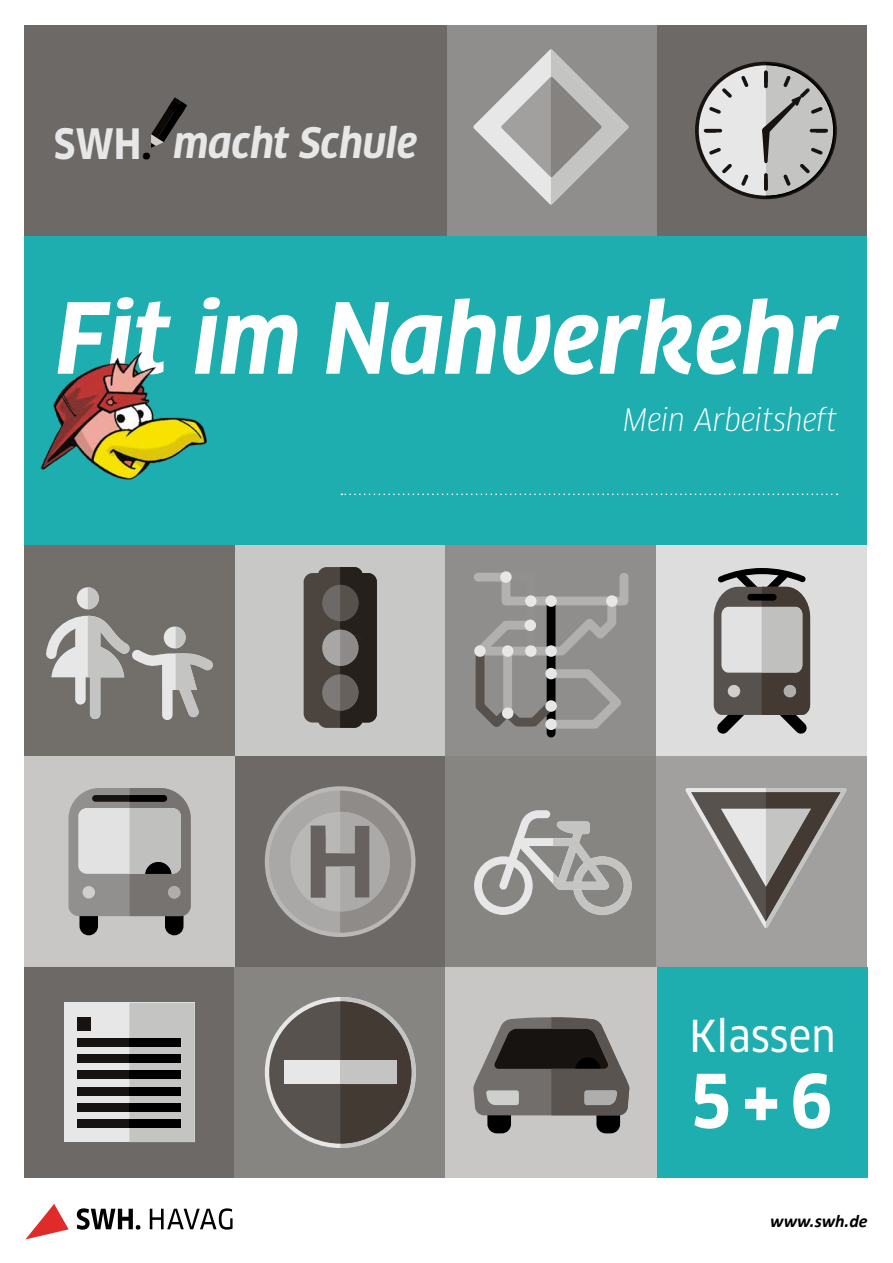
<style>
.page{position:relative;width:893px;height:1263px;background:#fff}
.page>*{position:absolute;margin:0;border:0;box-sizing:border-box;transform-origin:0 0}
.t1{font:italic 700 95.4px "Clan OT Narr";color:#fff}
.t2{font:700 72.3px "Clan OT Narr";color:#fff}
.t3{font:42.9px "Clan OT Narrow News";color:#fff}
.t4{font:italic 700 40.95px "Clan OT Narr";color:#e7e7e7}
.t5{font:italic 30.3px "Clan OT Narr";color:#fff}
.t6{font:italic 700 18px "Calibri";color:#000}
.s1{font-style:normal}
.s2{font-style:normal;color:#000}
</style>
<div class="page">
<div style="left:24px;top:25px;width:843px;height:1153px;background:#6d6966"></div>
<div style="left:24px;top:236px;width:843px;height:309px;background:#1faeb0"></div>
<div style="left:446px;top:756px;width:211px;height:211px;background:#878582"></div>
<div style="left:235px;top:545px;width:211px;height:211px;background:#c8c8c7"></div>
<div style="left:446px;top:545px;width:211px;height:211px;background:#908e8c"></div>
<div style="left:447px;top:25px;width:210px;height:211px;background:#908e8c"></div>
<svg style="left:151px;top:97px;width:36px;height:51px"></svg>
<div style="left:235px;top:967px;width:211px;height:211px;background:#878582"></div>
<div style="left:24px;top:756px;width:211px;height:211px;background:#c8c7c6"></div>
<div style="left:657px;top:756px;width:210px;height:211px;background:#a2a09f"></div>
<div style="left:24px;top:545px;width:211px;height:211px;background:#726f6b"></div>
<div style="left:446px;top:967px;width:211px;height:211px;background:#c8c7c6"></div>
<div style="left:657px;top:545px;width:210px;height:211px;background:#ddd"></div>
<div style="left:77px;top:587px;width:22px;height:22px;background:#e7e7e7;border-radius:50%"></div>
<svg style="left:88px;top:587px;width:11px;height:22px"></svg>
<svg style="left:46px;top:616px;width:167px;height:104px"></svg>
<svg style="left:685px;top:788px;width:161px;height:140px"></svg>
<div style="left:487px;top:1084px;width:24px;height:49px;background:#000;border-radius:9px"></div>
<div style="left:596px;top:1084px;width:24px;height:49px;background:#000;border-radius:9px"></div>
<svg style="left:473px;top:1017px;width:156px;height:99px"></svg>
<div style="left:80px;top:897px;width:18px;height:38px;background:#000;border-radius:9px"></div>
<div style="left:165px;top:897px;width:18px;height:38px;background:#000;border-radius:9px"></div>
<svg style="left:714px;top:568px;width:96px;height:166px"></svg>
<svg style="left:695px;top:62px;width:142px;height:137px"></svg>
<svg style="left:473px;top:49px;width:156px;height:155px"></svg>
<div style="left:265px;top:997px;width:151px;height:151px;background:#e7e7e7;border-radius:50%"></div>
<div style="left:269px;top:1001px;width:142px;height:142px;background:#57524d;border-radius:50%"></div>
<div style="left:284px;top:1061px;width:112px;height:23px;background:#e7e7e7"></div>
<svg style="left:340px;top:997px;width:76px;height:151px"></svg>
<div style="left:340px;top:1061px;width:56px;height:23px;background:#c4c4c3"></div>
<div style="left:64px;top:1003px;width:131px;height:139px;background:#e7e7e7"></div>
<div style="left:78px;top:1039px;width:103px;height:8px;background:#171310"></div>
<div style="left:78px;top:1055px;width:103px;height:8px;background:#171310"></div>
<div style="left:78px;top:1071px;width:103px;height:8px;background:#171310"></div>
<div style="left:78px;top:1087px;width:103px;height:8px;background:#171310"></div>
<div style="left:78px;top:1103px;width:103px;height:8px;background:#171310"></div>
<div style="left:78px;top:1119px;width:103px;height:8px;background:#171310"></div>
<div style="left:78px;top:1017px;width:13px;height:13px;background:#171310"></div>
<svg style="left:129px;top:1003px;width:66px;height:139px;background:#bbbbba"></svg>
<div style="left:129px;top:1039px;width:52px;height:8px;background:#000"></div>
<div style="left:129px;top:1055px;width:52px;height:8px;background:#000"></div>
<div style="left:129px;top:1071px;width:52px;height:8px;background:#000"></div>
<div style="left:129px;top:1087px;width:52px;height:8px;background:#000"></div>
<div style="left:129px;top:1103px;width:52px;height:8px;background:#000"></div>
<div style="left:129px;top:1119px;width:52px;height:8px;background:#000"></div>
<svg style="left:474px;top:573px;width:155px;height:162px"></svg>
<div style="left:502px;top:573px;width:7px;height:8px;background:#e7e7e7;border-radius:50%"></div>
<div style="left:500px;top:571px;width:12px;height:12px;border:4px solid #e7e7e7;border-radius:50%"></div>
<div style="left:527px;top:597px;width:7px;height:8px;background:#e7e7e7;border-radius:50%"></div>
<div style="left:525px;top:595px;width:12px;height:12px;border:4px solid #e7e7e7;border-radius:50%"></div>
<div style="left:527px;top:622px;width:7px;height:7px;background:#e7e7e7;border-radius:50%"></div>
<div style="left:525px;top:619px;width:11px;height:12px;border:4px solid #e7e7e7;border-radius:50%"></div>
<div style="left:527px;top:647px;width:7px;height:8px;background:#e7e7e7;border-radius:50%"></div>
<div style="left:525px;top:645px;width:12px;height:12px;border:4px solid #e7e7e7;border-radius:50%"></div>
<div style="left:548px;top:647px;width:7px;height:8px;background:#e7e7e7;border-radius:50%"></div>
<div style="left:545px;top:645px;width:12px;height:12px;border:4px solid #e7e7e7;border-radius:50%"></div>
<div style="left:548px;top:597px;width:7px;height:8px;background:#e7e7e7;border-radius:50%"></div>
<div style="left:545px;top:595px;width:12px;height:12px;border:4px solid #e7e7e7;border-radius:50%"></div>
<div style="left:608px;top:597px;width:7px;height:8px;background:#e7e7e7;border-radius:50%"></div>
<div style="left:606px;top:595px;width:12px;height:12px;border:4px solid #e7e7e7;border-radius:50%"></div>
<div style="left:504px;top:647px;width:7px;height:8px;background:#e7e7e7;border-radius:50%"></div>
<div style="left:502px;top:645px;width:11px;height:12px;border:4px solid #e7e7e7;border-radius:50%"></div>
<div style="left:476px;top:647px;width:7px;height:8px;background:#e7e7e7;border-radius:50%"></div>
<div style="left:474px;top:645px;width:12px;height:12px;border:4px solid #e7e7e7;border-radius:50%"></div>
<div style="left:504px;top:710px;width:7px;height:7px;background:#e7e7e7;border-radius:50%"></div>
<div style="left:502px;top:707px;width:11px;height:12px;border:4px solid #e7e7e7;border-radius:50%"></div>
<div style="left:548px;top:702px;width:7px;height:7px;background:#e7e7e7;border-radius:50%"></div>
<div style="left:545px;top:700px;width:12px;height:12px;border:4px solid #e7e7e7;border-radius:50%"></div>
<div style="left:548px;top:670px;width:7px;height:7px;background:#e7e7e7;border-radius:50%"></div>
<div style="left:545px;top:668px;width:12px;height:11px;border:4px solid #e7e7e7;border-radius:50%"></div>
<div style="left:548px;top:721px;width:7px;height:7px;background:#e7e7e7;border-radius:50%"></div>
<div style="left:545px;top:718px;width:12px;height:12px;border:4px solid #e7e7e7;border-radius:50%"></div>
<svg style="left:474px;top:810px;width:158px;height:105px"></svg>
<div style="left:304px;top:573px;width:73px;height:149px;background:#4c453f;border-radius:9px"></div>
<div style="left:318px;top:567px;width:45px;height:92px;background:#4c453f;border-radius:9px"></div>
<div style="left:318px;top:635px;width:45px;height:93px;background:#4c453f;border-radius:9px"></div>
<div style="left:322px;top:585px;width:36px;height:36px;background:#6d6966;border-radius:50%"></div>
<div style="left:322px;top:630px;width:36px;height:36px;background:#a9a7a6;border-radius:50%"></div>
<div style="left:322px;top:674px;width:36px;height:37px;background:#7c7976;border-radius:50%"></div>
<svg style="left:340px;top:567px;width:37px;height:161px;background:#3f3a36"></svg>
<div style="left:265px;top:786px;width:150px;height:151px;background:#b9b8b7;border-radius:50%"></div>
<div style="left:269px;top:791px;width:142px;height:142px;background:#aaa8a7;border-radius:50%"></div>
<div style="left:290px;top:812px;width:100px;height:99px;background:#b9b8b7;border-radius:50%"></div>
<svg style="left:311px;top:791px;width:100px;height:142px"></svg>
<div style="left:657px;top:967px;width:210px;height:211px;background:#1faeb0"></div>
<svg style="left:68px;top:788px;width:123px;height:129px"></svg>
<svg style="left:26px;top:1204px;width:43px;height:35px"></svg>
<svg style="left:77px;top:1208px;width:63px;height:22px"></svg>
<svg style="left:150px;top:1208px;width:83px;height:22px"></svg>
<img style="left:40px;top:352px;width:167px;height:128px">
<svg style="left:341px;top:493px;width:496px;height:2px"></svg>
<p class="t4" style="left:54px;top:119px;width:365px"><span class="s1">SWH</span><span class="s2">.</span> macht Schule</p>
<h1 class="t1" style="left:56px;top:283px;width:782px">Fit im Nahverkehr</h1>
<p class="t5" style="left:623px;top:402px;width:216px">Mein Arbeitsheft</p>
<p class="t3" style="left:689px;top:1010px;width:148px">Klassen</p>
<h2 class="t2" style="left:689px;top:1060px;width:145px">5+6</h2>
<p class="t6" style="left:770px;top:1210px;width:99px">www.swh.de</p>
</div>
